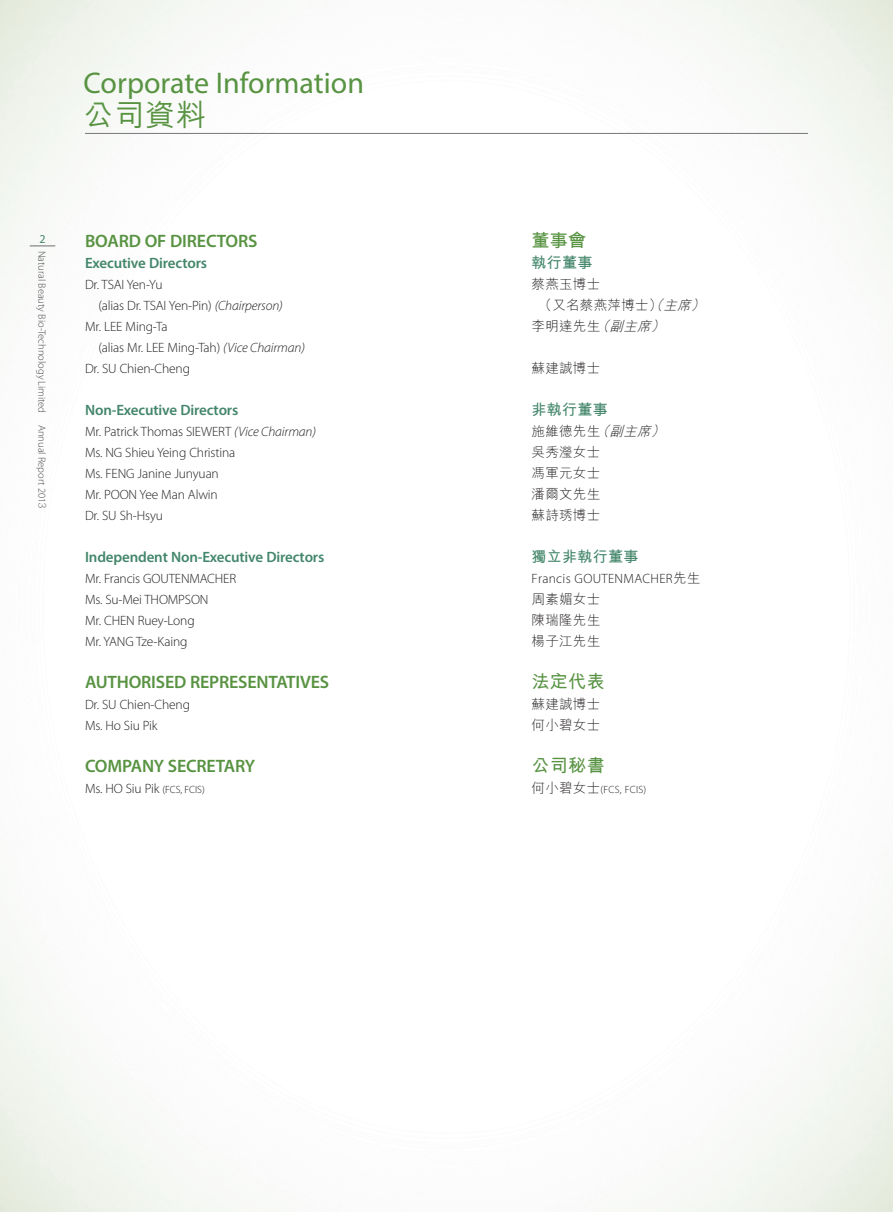
<style>
.page{position:relative;width:893px;height:1212px;background:#fff}
.page>*{position:absolute;margin:0;border:0;box-sizing:border-box;transform-origin:0 0}
.t1{font:30px "Myriad Pro";color:#589342}
.t2{font:500 30px "M Hei HK";color:#589342}
.t3{font:600 18px "Myriad Pro";letter-spacing:-.01em;color:#589342}
.t4{font:700 18px "M Hei HK";letter-spacing:.02em;color:#589342}
.t5{font:600 15px "Myriad Pro";letter-spacing:-.01em;color:#43866b}
.t6{font:700 15px "M Hei HK";letter-spacing:.02em;color:#43866b}
.t7{font:300 13.5px/21px "Myriad Pro";letter-spacing:-.01em;color:#231f20}
.t8{font:300 13.5px/21px "M Hei HK";letter-spacing:.02em;color:#231f20}
.t9{font:300 13.5px "Myriad Pro";letter-spacing:.02em;color:#231f20}
.t10{font:12px "Myriad Pro";color:#43866b}
.t11{font:300 10.5px "Myriad Pro";color:#4b4c4d}
.t12{font:300 10.5px "Myriad Pro";letter-spacing:.02em;color:#231f20}
.s1{font-family:"Adobe Ming Std"}
.s2{font-style:italic}
.s3{font-size:10.5px}
.s4{font-family:"M Hei HK"}
.s5{font-family:"M Hei HK";font-size:13.5px}
</style>
<div class="page">
<svg style="left:30px;top:246px;width:25px;height:1px"></svg>
<hr style="left:85px;top:133px;width:723px;height:1px;background:#76787b">
<h1 class="t1" style="left:84px;top:64px;width:282px">Corporate Information</h1>
<h1 class="t2" style="left:84px;top:93px;width:124px">公司資料</h1>
<p class="t10" style="left:39px;top:231px;width:8px">2</p>
<p class="t11" style="left:48px;top:251px;width:259px;rotate:90deg">Natural Beauty Bio-Technology Limited Annual Report 201<span class="s1">3</span></p>
<h2 class="t3" style="left:85px;top:230px;width:174px">BOARD OF DIRECTORS</h2>
<p class="t5" style="left:85px;top:254px;width:124px">Executive Directors</p>
<p class="t7" style="left:85px;top:275px;width:79px">Dr. TSAI Yen-Yu</p>
<p class="t7" style="left:98px;top:296px;width:186px">(alias Dr. TSAI Yen-Pin) <span class="s2">(Chairperson)</span></p>
<p class="t7" style="left:85px;top:317px;width:84px">Mr. LEE Ming-Ta</p>
<p class="t7" style="left:98px;top:338px;width:208px">(alias Mr. LEE Ming-Tah) <span class="s2">(Vice Chairman)</span></p>
<p class="t7" style="left:85px;top:359px;width:106px">Dr. SU Chien-Cheng</p>
<p class="t5" style="left:85px;top:401px;width:155px">Non-Executive Directors</p>
<p class="t7" style="left:85px;top:422px;width:233px">Mr. Patrick Thomas SIEWERT <span class="s2">(Vice Chairman)<br></span>Ms. NG Shieu Yeing Christina<br>Ms. FENG Janine Junyuan<br>Mr. POON Yee Man Alwin<br>Dr. SU Sh-Hsyu</p>
<p class="t5" style="left:85px;top:548px;width:241px">Independent Non-Executive Directors</p>
<p class="t7" style="left:85px;top:569px;width:153px">Mr. Francis GOUTENMACHER<br>Ms. Su-Mei THOMPSON<br>Mr. CHEN Ruey-Long<br>Mr. YANG Tze-Kaing</p>
<h2 class="t3" style="left:85px;top:671px;width:246px">AUTHORISED REPRESENTATIVES</h2>
<p class="t7" style="left:85px;top:695px;width:106px">Dr. SU Chien-Cheng<br>Ms. Ho Siu Pik</p>
<h2 class="t3" style="left:85px;top:755px;width:172px">COMPANY SECRETARY</h2>
<p class="t7" style="left:85px;top:779px;width:121px">Ms. HO Siu Pik <span class="s3">(FCS, FCIS)</span></p>
<h2 class="t4" style="left:531px;top:227px;width:56px">董事會</h2>
<p class="t6" style="left:531px;top:251px;width:62px">執行董事</p>
<p class="t8" style="left:531px;top:273px;width:70px">蔡燕玉博士</p>
<p class="t8" style="left:539px;top:294px;width:172px">（又名蔡燕萍博士）<span class="s2">（主席）</span></p>
<p class="t8" style="left:531px;top:315px;width:139px">李明達先生<span class="s2">（副主席）</span></p>
<p class="t8" style="left:531px;top:357px;width:70px">蘇建誠博士</p>
<p class="t6" style="left:531px;top:398px;width:78px">非執行董事</p>
<p class="t8" style="left:531px;top:420px;width:139px">施維德先生<span class="s2">（副主席）</span>吳秀瀅女士<br>馮軍元女士<br>潘爾文先生<br>蘇詩琇博士</p>
<p class="t6" style="left:531px;top:545px;width:108px">獨立非執行董事</p>
<p class="t9" style="left:531px;top:571px;width:170px">Francis GOUTENMACHER<span class="s4">先生</span></p>
<p class="t8" style="left:531px;top:588px;width:70px;text-align:justify">周素媚女士陳瑞隆先生楊子江先生</p>
<h2 class="t4" style="left:531px;top:668px;width:75px">法定代表</h2>
<p class="t8" style="left:531px;top:693px;width:70px">蘇建誠博士何小碧女士</p>
<h2 class="t4" style="left:531px;top:752px;width:75px">公司秘書</h2>
<p class="t12" style="left:531px;top:783px;width:116px"><span class="s5">何小碧女士</span>(FCS, FCIS)</p>
</div>
